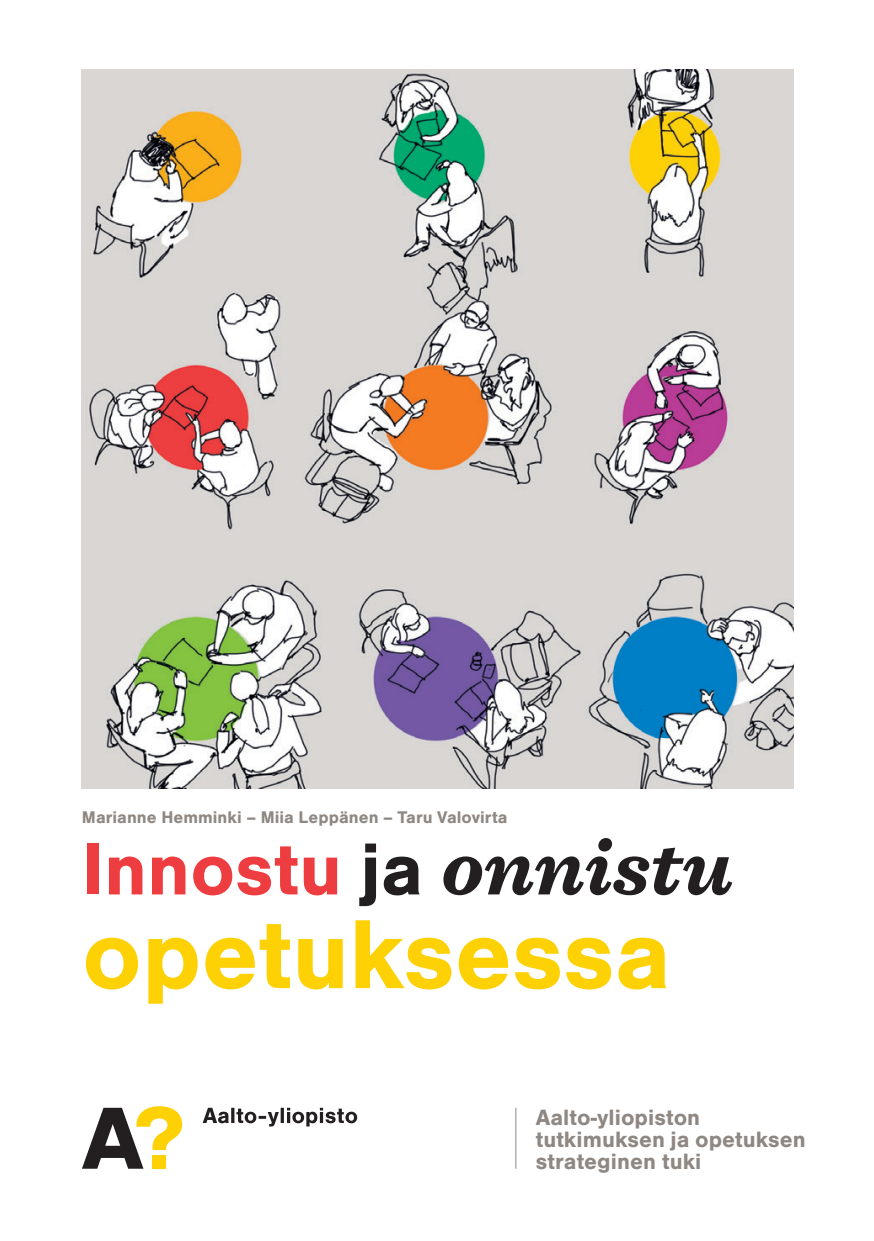
<style>
.page{position:relative;width:874px;height:1241px;background:#fff}
.page>*{position:absolute;margin:0;border:0;box-sizing:border-box;transform-origin:0 0}
.t1{font:700 101.67px "Nimbus San";color:#fed105}
.t2{font:700 76.3px "Nimbus San";color:#ee3d40}
.t3{font:700 22.93px/21.9px "Nimbus San";letter-spacing:.005em;color:#8e8782}
.t4{font:700 17.5px "Nimbus San";letter-spacing:.005em;color:#8e8782}
.s1{color:#231f20}
.s2{font-family:"Sentinel";font-style:italic;font-size:79.27px;color:#231f20}
</style>
<div class="page">
<svg style="left:202px;top:1107px;width:155px;height:19px"></svg>
<svg style="left:82px;top:1106px;width:100px;height:62px"></svg>
<div style="left:152px;top:1154px;width:14px;height:14px;background:#fed105"></div>
<img style="left:82px;top:69px;width:710px;height:719px">
<hr style="left:515px;top:1107px;width:1px;height:61px;background:#8e8782">
<p class="t4" style="left:82px;top:807px;width:427px">Marianne Hemminki – Miia Leppänen – Taru Valovirta</p>
<h2 class="t2" style="left:82px;top:826px;width:651px">Innostu <span class="s1">ja</span> <span class="s2">onnistu</span></h2>
<h1 class="t1" style="left:82px;top:897px;width:590px">opetuksessa</h1>
<p class="t3" style="left:535px;top:1106px;width:271px">Aalto-yliopiston tutkimuksen ja opetuksen strateginen tuki</p>
</div>
